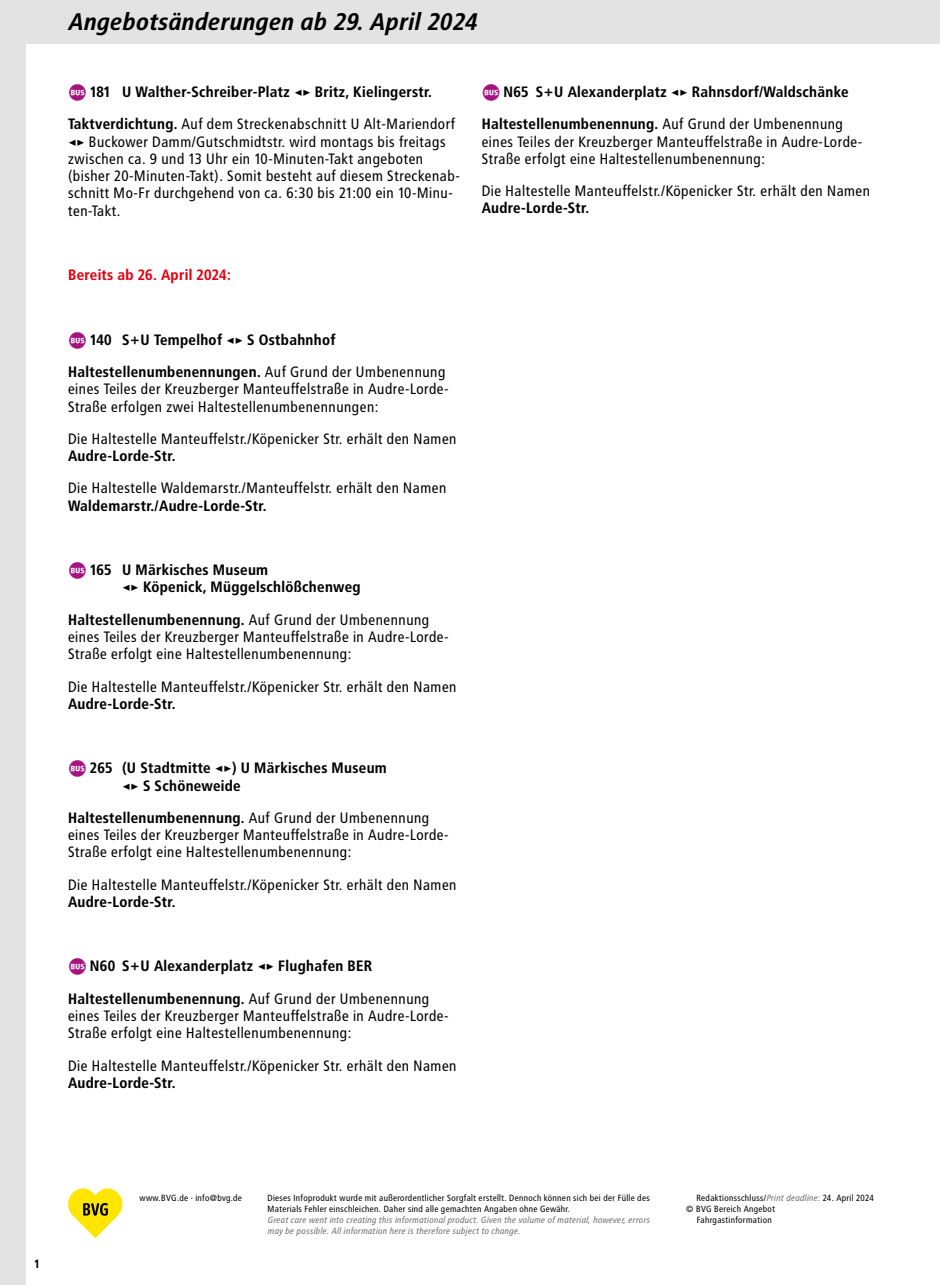
<style>
.page{position:relative;width:940px;height:1285px;background:#fff}
.page>*{position:absolute;margin:0;border:0;box-sizing:border-box;transform-origin:0 0}
.t1{font:24px "Transit Print OT Bld Ita";color:#000}
.t2{font:15px/17.2px "Transit Print OT";color:#000}
.t3{font:15px/32.2px "Transit Print OT Bld";color:#000}
.t4{font:15px "Transit Print OT Bld";color:#e3000f}
.t5{font:12px "Transit Print OT Bld";color:#000}
.t6{font:9px/10.8px "Transit Print OT";color:#000}
.t7{font:italic 9px/10.8px "Transit Print OT";color:#6f6f6e}
.s1{font-family:"Transit Fpla";color:#a61380}
.s2{font-family:"Transit Print OT Bld"}
.s3{font-family:"Transit Print OT"}
.s4{font-style:italic;color:#6f6f6e}
</style>
<div class="page">
<div style="left:0;top:0;width:940px;height:44px;background:#e3e3e3"></div>
<div style="left:0;top:0;width:26px;height:1284px;background:#e3e3e3"></div>
<svg style="left:68px;top:1188px;width:54px;height:49px"></svg>
<h1 class="t1" style="left:68px;top:7px;width:411px">Angebotsänderungen ab 29. April 2024</h1>
<p class="t3" style="left:77px;top:76px;width:357px"><span class="s1">b</span>181 U Walther-Schreiber-Platz ◂▸ Britz, Kielingerstr.</p>
<p class="t2" style="left:68px;top:115px;width:394px"><span class="s2">Taktverdichtung.</span> Auf dem Streckenabschnitt U Alt-Mariendorf <span class="s2">◂▸</span> Buckower Damm/Gutschmidtstr. wird montags bis freitags zwischen ca. 9 und 13 Uhr ein 10-Minuten-Takt angeboten (bisher 20-Minuten-Takt). Somit besteht auf diesem Streckenab&shy;schnitt Mo-Fr durchgehend von ca. 6:30 bis 21:00 ein 10-Minu&shy;ten-Takt.</p>
<p class="t4" style="left:68px;top:266px;width:165px">Bereits ab 26. April 2024:</p>
<p class="t3" style="left:68px;top:323px;width:379px;text-indent:9px"><span class="s1">b</span>140 S+U Tempelhof ◂▸ S Ostbahnhof<br>Haltestellenumbenennungen. <span class="s3">Auf Grund der Umbenennung</span></p>
<p class="t2" style="left:68px;top:380px;width:383px">eines Teiles der Kreuzberger Manteuffelstraße in Audre-Lorde-<br>Straße erfolgen zwei Haltestellenumbenennungen:</p>
<p class="t2" style="left:68px;top:430px;width:390px">Die Haltestelle Manteuffelstr./Köpenicker Str. erhält den Namen</p>
<p class="t3" style="left:68px;top:439px;width:109px">Audre-Lorde-Str.</p>
<p class="t2" style="left:68px;top:479px;width:380px">Die Haltestelle Waldemarstr./Manteuffelstr. erhält den Namen</p>
<p class="t3" style="left:68px;top:489px;width:200px">Waldemarstr./Audre-Lorde-Str.</p>
<p class="t3" style="left:122px;top:561px;width:240px;line-height:17.2px;text-indent:-45px"><span class="s1">b</span>165 U Märkisches Museum<br>◂▸ Köpenick, Müggelschlößchenweg</p>
<p class="t3" style="left:68px;top:603px;width:363px">Haltestellenumbenennung. <span class="s3">Auf Grund der Umbenennung</span></p>
<p class="t2" style="left:68px;top:628px;width:383px">eines Teiles der Kreuzberger Manteuffelstraße in Audre-Lorde-<br>Straße erfolgt eine Haltestellenumbenennung:</p>
<p class="t2" style="left:68px;top:677px;width:390px">Die Haltestelle Manteuffelstr./Köpenicker Str. erhält den Namen</p>
<p class="t3" style="left:68px;top:687px;width:109px">Audre-Lorde-Str.</p>
<p class="t3" style="left:122px;top:759px;width:267px;line-height:17.2px;text-indent:-45px"><span class="s1">b</span>265 (U Stadtmitte ◂▸) U Märkisches Museum ◂▸ S Schöneweide</p>
<p class="t3" style="left:68px;top:801px;width:363px">Haltestellenumbenennung. <span class="s3">Auf Grund der Umbenennung</span></p>
<p class="t2" style="left:68px;top:826px;width:383px">eines Teiles der Kreuzberger Manteuffelstraße in Audre-Lorde-<br>Straße erfolgt eine Haltestellenumbenennung:</p>
<p class="t2" style="left:68px;top:875px;width:390px">Die Haltestelle Manteuffelstr./Köpenicker Str. erhält den Namen</p>
<p class="t3" style="left:68px;top:885px;width:109px">Audre-Lorde-Str.</p>
<p class="t3" style="left:68px;top:949px;width:363px;text-indent:9px"><span class="s1">b</span>N60 S+U Alexanderplatz ◂▸ Flughafen BER<br>Haltestellenumbenennung. <span class="s3">Auf Grund der Umbenennung</span></p>
<p class="t2" style="left:68px;top:1006px;width:383px">eines Teiles der Kreuzberger Manteuffelstraße in Audre-Lorde-<br>Straße erfolgt eine Haltestellenumbenennung:</p>
<p class="t2" style="left:68px;top:1056px;width:390px">Die Haltestelle Manteuffelstr./Köpenicker Str. erhält den Namen</p>
<p class="t3" style="left:68px;top:1066px;width:109px">Audre-Lorde-Str.</p>
<p class="t3" style="left:482px;top:76px;width:369px;text-indent:9px"><span class="s1">b</span>N65 S+U Alexanderplatz ◂▸ Rahnsdorf/Waldschänke<br>Haltestellenumbenennung. <span class="s3">Auf Grund der Umbenennung</span></p>
<p class="t2" style="left:482px;top:133px;width:383px">eines Teiles der Kreuzberger Manteuffelstraße in Audre-Lorde-<br>Straße erfolgt eine Haltestellenumbenennung:</p>
<p class="t2" style="left:482px;top:182px;width:390px">Die Haltestelle Manteuffelstr./Köpenicker Str. erhält den Namen</p>
<p class="t3" style="left:482px;top:192px;width:109px">Audre-Lorde-Str.</p>
<p class="t5" style="left:34px;top:1256px;width:8px">1</p>
<p class="t6" style="left:139px;top:1192px;width:104px">www.BVG.de · info@bvg.de</p>
<p class="t6" style="left:696px;top:1192px;width:179px">Redaktionsschluss/<span class="s4">Print deadline:</span> 24. April 2024</p>
<p class="t6" style="left:686px;top:1203px;width:91px">© BVG Bereich Angebot</p>
<p class="t6" style="left:697px;top:1214px;width:77px">Fahrgastinformation</p>
<p class="t6" style="left:267px;top:1192px;width:384px">Dieses Infoprodukt wurde mit außerordentlicher Sorgfalt erstellt. Dennoch können sich bei der Fülle des<br>Materials Fehler einschleichen. Daher sind alle gemachten Angaben ohne Gewähr.</p>
<p class="t7" style="left:267px;top:1214px;width:384px">Great care went into creating this informational product. Given the volume of material, however, errors may be possible. All information here is therefore subject to change.</p>
</div>
